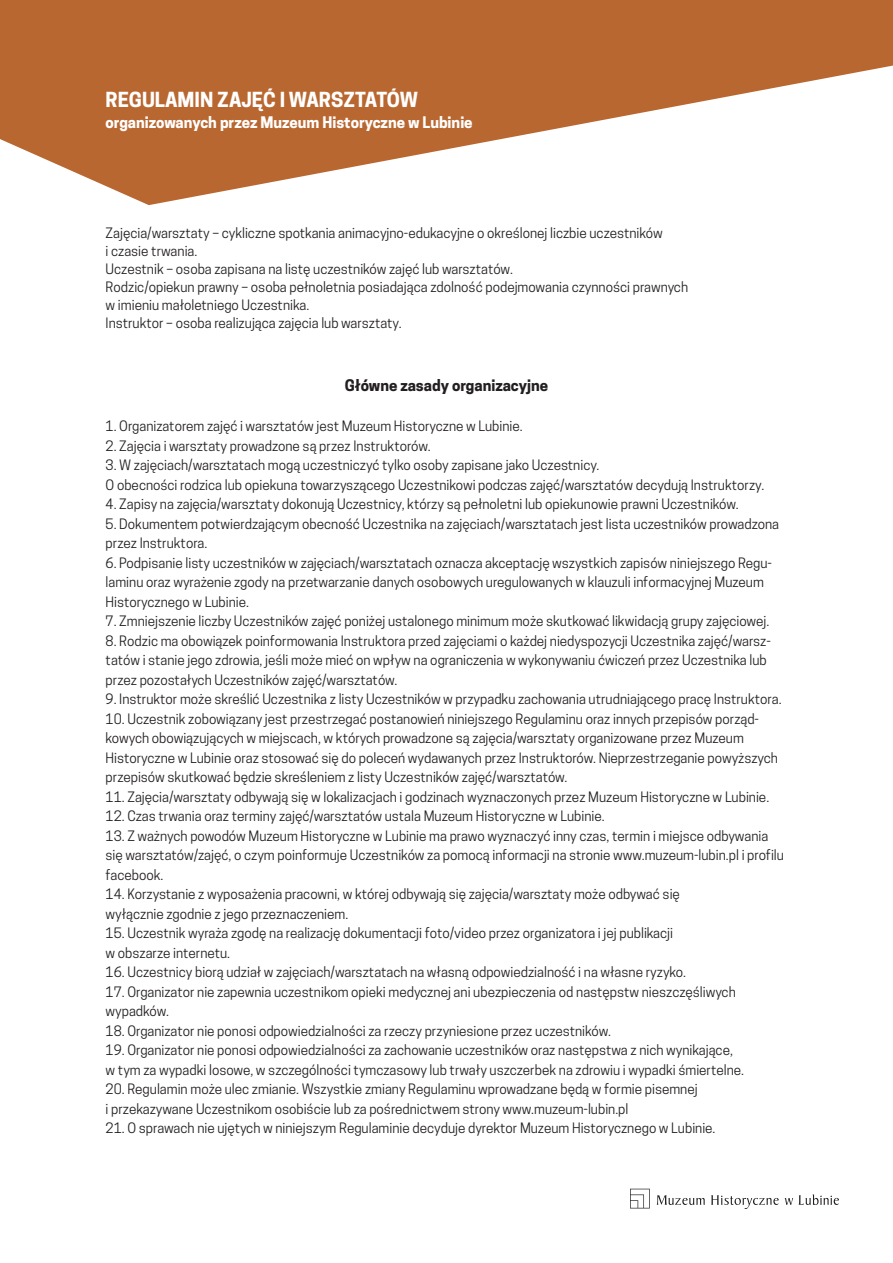
<style>
.page{position:relative;width:893px;height:1263px;background:#fff}
.page>*{position:absolute;margin:0;border:0;box-sizing:border-box;transform-origin:0 0}
.t1{font:700 19.5px "Cooper Hewitt";color:#fff}
.t2{font:700 15px "Cooper Hewitt";color:#fff}
.t3{font:700 15px "Cooper Hewitt";color:#231f20}
.t4{font:13.5px/19.5px "Cooper Hewitt";color:#231f20}
</style>
<div class="page">
<svg style="left:0;top:0;width:893px;height:205px;fill:#b96730"></svg>
<svg style="left:657px;top:1195px;width:48px;height:10px"></svg>
<svg style="left:711px;top:1195px;width:68px;height:14px"></svg>
<svg style="left:785px;top:1198px;width:8px;height:7px"></svg>
<svg style="left:799px;top:1194px;width:40px;height:11px"></svg>
<svg style="left:630px;top:1189px;width:20px;height:19px"></svg>
<p class="t1" style="left:106px;top:88px;width:314px">REGULAMIN ZAJĘĆ I WARSZTATÓW</p>
<p class="t2" style="left:106px;top:113px;width:369px">organizowanych przez Muzeum Historyczne w Lubinie</p>
<p class="t4" style="left:106px;top:223px;width:559px">Zajęcia/warsztaty – cykliczne spotkania animacyjno-edukacyjne o określonej liczbie uczestników</p>
<p class="t4" style="left:106px;top:241px;width:93px">i czasie trwania.</p>
<p class="t4" style="left:106px;top:259px;width:409px">Uczestnik – osoba zapisana na listę uczestników zajęć lub warsztatów.</p>
<p class="t4" style="left:106px;top:277px;width:584px">Rodzic/opiekun prawny – osoba pełnoletnia posiadająca zdolność podejmowania czynności prawnych</p>
<p class="t4" style="left:106px;top:295px;width:205px">w imieniu małoletniego Uczestnika.</p>
<p class="t4" style="left:106px;top:313px;width:298px">Instruktor – osoba realizująca zajęcia lub warsztaty.</p>
<p class="t3" style="left:345px;top:376px;width:205px">Główne zasady organizacyjne</p>
<p class="t4" style="left:106px;top:416px;width:419px">1. Organizatorem zajęć i warsztatów jest Muzeum Historyczne w Lubinie.</p>
<p class="t4" style="left:106px;top:436px;width:327px">2. Zajęcia i warsztaty prowadzone są przez Instruktorów.</p>
<p class="t4" style="left:106px;top:455px;width:495px">3. W zajęciach/warsztatach mogą uczestniczyć tylko osoby zapisane jako Uczestnicy.</p>
<p class="t4" style="left:106px;top:475px;width:660px">O obecności rodzica lub opiekuna towarzyszącego Uczestnikowi podczas zajęć/warsztatów decydują Instruktorzy.</p>
<p class="t4" style="left:106px;top:494px;width:635px">4. Zapisy na zajęcia/warsztaty dokonują Uczestnicy, którzy są pełnoletni lub opiekunowie prawni Uczestników.</p>
<p class="t4" style="left:106px;top:514px;width:675px">5. Dokumentem potwierdzającym obecność Uczestnika na zajęciach/warsztatach jest lista uczestników prowadzona przez Instruktora.</p>
<p class="t4" style="left:106px;top:553px;width:668px">6. Podpisanie listy uczestników w zajęciach/warsztatach oznacza akceptację wszystkich zapisów niniejszego Regu&shy;laminu oraz wyrażenie zgody na przetwarzanie danych osobowych uregulowanych w klauzuli informacyjnej Muzeum<br>Historycznego w Lubinie.</p>
<p class="t4" style="left:106px;top:611px;width:665px">7. Zmniejszenie liczby Uczestników zajęć poniżej ustalonego minimum może skutkować likwidacją grupy zajęciowej.</p>
<p class="t4" style="left:106px;top:631px;width:667px">8. Rodzic ma obowiązek poinformowania Instruktora przed zajęciami o każdej niedyspozycji Uczestnika zajęć/warsz&shy;tatów i stanie jego zdrowia, jeśli może mieć on wpływ na ograniczenia w wykonywaniu ćwiczeń przez Uczestnika lub przez pozostałych Uczestników zajęć/warsztatów.</p>
<p class="t4" style="left:106px;top:689px;width:677px">9. Instruktor może skreślić Uczestnika z listy Uczestników w przypadku zachowania utrudniającego pracę Instruktora.</p>
<p class="t4" style="left:106px;top:709px;width:674px">10. Uczestnik zobowiązany jest przestrzegać postanowień niniejszego Regulaminu oraz innych przepisów porząd&shy;kowych obowiązujących w miejscach, w których prowadzone są zajęcia/warsztaty organizowane przez Muzeum Historyczne w Lubinie oraz stosować się do poleceń wydawanych przez Instruktorów. Nieprzestrzeganie powyższych przepisów skutkować będzie skreśleniem z listy Uczestników zajęć/warsztatów.</p>
<p class="t4" style="left:106px;top:787px;width:665px">11. Zajęcia/warsztaty odbywają się w lokalizacjach i godzinach wyznaczonych przez Muzeum Historyczne w Lubinie.</p>
<p class="t4" style="left:106px;top:806px;width:501px">12. Czas trwania oraz terminy zajęć/warsztatów ustala Muzeum Historyczne w Lubinie.</p>
<p class="t4" style="left:106px;top:826px;width:680px">13. Z ważnych powodów Muzeum Historyczne w Lubinie ma prawo wyznaczyć inny czas, termin i miejsce odbywania się warsztatów/zajęć, o czym poinformuje Uczestników za pomocą informacji na stronie www.muzeum-lubin.pl i profilu facebook.</p>
<p class="t4" style="left:106px;top:884px;width:576px">14. Korzystanie z wyposażenia pracowni, w której odbywają się zajęcia/warsztaty może odbywać się</p>
<p class="t4" style="left:106px;top:904px;width:244px">wyłącznie zgodnie z jego przeznaczeniem.</p>
<p class="t4" style="left:106px;top:923px;width:569px">15. Uczestnik wyraża zgodę na realizację dokumentacji foto/video przez organizatora i jej publikacji</p>
<p class="t4" style="left:106px;top:943px;width:126px">w obszarze internetu.</p>
<p class="t4" style="left:106px;top:962px;width:582px">16. Uczestnicy biorą udział w zajęciach/warsztatach na własną odpowiedzialność i na własne ryzyko.</p>
<p class="t4" style="left:106px;top:982px;width:632px">17. Organizator nie zapewnia uczestnikom opieki medycznej ani ubezpieczenia od następstw nieszczęśliwych</p>
<p class="t4" style="left:106px;top:1001px;width:65px">wypadków.</p>
<p class="t4" style="left:106px;top:1021px;width:507px">18. Organizator nie ponosi odpowiedzialności za rzeczy przyniesione przez uczestników.</p>
<p class="t4" style="left:106px;top:1040px;width:629px">19. Organizator nie ponosi odpowiedzialności za zachowanie uczestników oraz następstwa z nich wynikające,</p>
<p class="t4" style="left:106px;top:1060px;width:640px">w tym za wypadki losowe, w szczególności tymczasowy lub trwały uszczerbek na zdrowiu i wypadki śmiertelne.</p>
<p class="t4" style="left:106px;top:1079px;width:594px">20. Regulamin może ulec zmianie. Wszystkie zmiany Regulaminu wprowadzane będą w formie pisemnej</p>
<p class="t4" style="left:106px;top:1099px;width:524px">i przekazywane Uczestnikom osobiście lub za pośrednictwem strony www.muzeum-lubin.pl</p>
<p class="t4" style="left:106px;top:1118px;width:611px">21. O sprawach nie ujętych w niniejszym Regulaminie decyduje dyrektor Muzeum Historycznego w Lubinie.</p>
</div>
